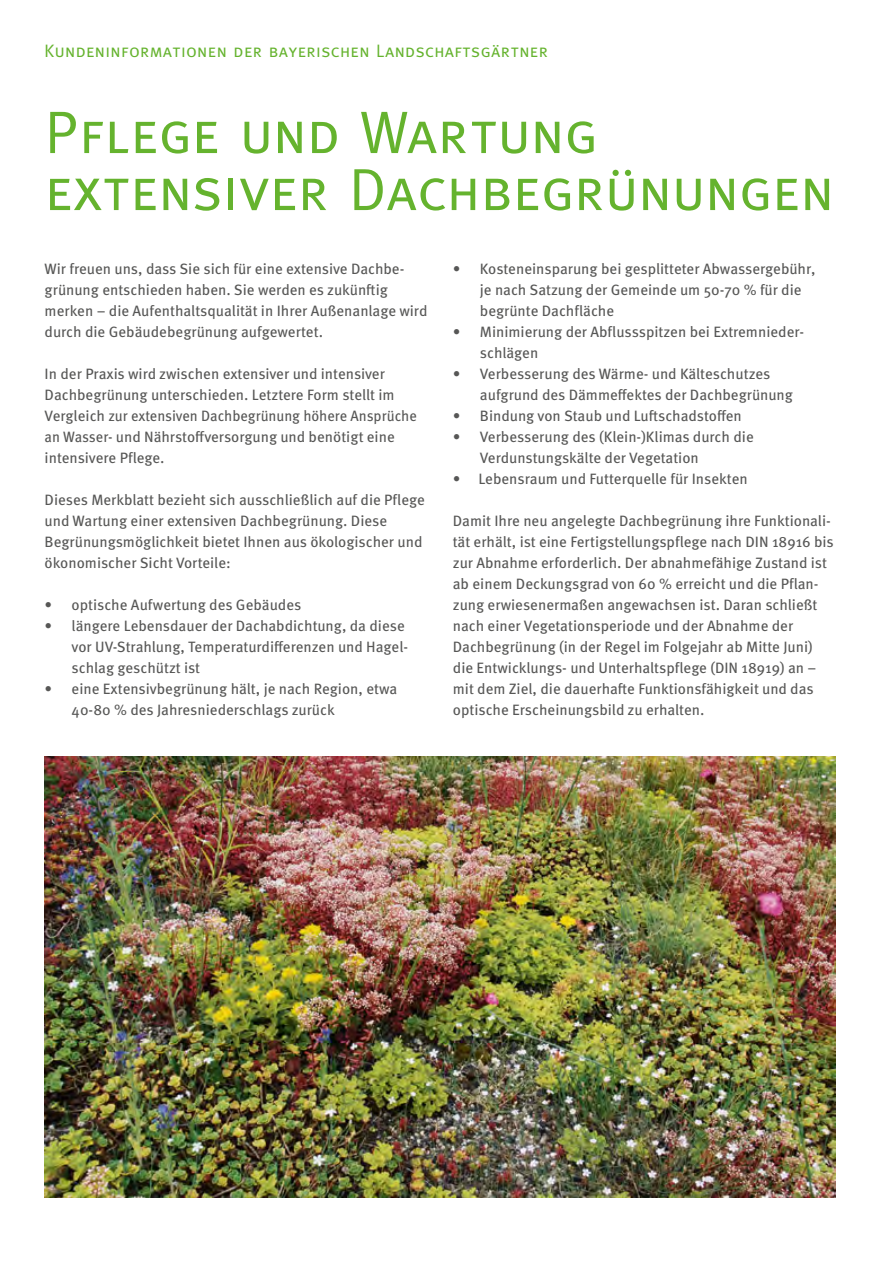
<style>
.page{position:relative;width:893px;height:1263px;background:#fff}
.page>*{position:absolute;margin:0;border:0;box-sizing:border-box;transform-origin:0 0}
.t1{font:60px/57px "Meta Caps";color:#65b32e}
.t2{font:18px "Meta Caps";letter-spacing:.02em;color:#65b32e}
.Fließtext-Blocksatz{font:15px/21px "Meta OT";color:#575756}
</style>
<div class="page">
<img style="left:45px;top:757px;width:791px;height:441px">
<p class="t2" style="left:45px;top:40px;width:505px">Kundeninformationen der bayerischen Landschaftsgärtner</p>
<p class="t1" style="left:45px;top:103px;width:791px">Pflege und Wartung extensiver Dachbegrünungen</p>
<p class="Fließtext-Blocksatz" style="left:45px;top:258px;width:384px">Wir freuen uns, dass Sie sich für eine extensive Dachbe&shy;grünung entschieden haben. Sie werden es zukünftig merken – die Aufenthaltsqualität in Ihrer Außenanlage wird durch die Gebäudebegrünung aufgewertet.</p>
<p class="Fließtext-Blocksatz" style="left:45px;top:363px;width:374px">In der Praxis wird zwischen extensiver und intensiver Dachbegrünung unterschieden. Letztere Form stellt im Vergleich zur extensiven Dachbegrünung höhere Ansprüche an Wasser- und Nährstoffversorgung und benötigt eine intensivere Pflege.</p>
<p class="Fließtext-Blocksatz" style="left:45px;top:489px;width:382px">Dieses Merkblatt bezieht sich ausschließlich auf die Pflege und Wartung einer extensiven Dachbegrünung. Diese Begrünungsmöglichkeit bietet Ihnen aus ökologischer und ökonomischer Sicht Vorteile:</p>
<p class="Fließtext-Blocksatz" style="left:45px;top:594px;width:258px">• optische Aufwertung des Gebäudes</p>
<p class="Fließtext-Blocksatz" style="left:72px;top:615px;width:338px;text-indent:-27px">• längere Lebensdauer der Dachabdichtung, da diese vor UV-Strahlung, Temperaturdifferenzen und Hagel&shy;schlag geschützt ist</p>
<p class="Fließtext-Blocksatz" style="left:72px;top:678px;width:327px;text-indent:-27px">• eine Extensivbegrünung hält, je nach Region, etwa<br>40-80 % des Jahresniederschlags zurück</p>
<p class="Fließtext-Blocksatz" style="left:480px;top:258px;width:337px;text-indent:-27px">• Kosteneinsparung bei gesplitteter Abwassergebühr, je nach Satzung der Gemeinde um 50-70 % für die begrünte Dachfläche</p>
<p class="Fließtext-Blocksatz" style="left:480px;top:321px;width:326px;text-indent:-27px">• Minimierung der Abflussspitzen bei Extremnieder&shy;schlägen</p>
<p class="Fließtext-Blocksatz" style="left:480px;top:363px;width:315px;text-indent:-27px">• Verbesserung des Wärme- und Kälteschutzes aufgrund des Dämmeffektes der Dachbegrünung</p>
<p class="Fließtext-Blocksatz" style="left:453px;top:405px;width:291px">• Bindung von Staub und Luftschadstoffen</p>
<p class="Fließtext-Blocksatz" style="left:480px;top:426px;width:275px;text-indent:-27px">• Verbesserung des (Klein-)Klimas durch die<br>Verdunstungskälte der Vegetation</p>
<p class="Fließtext-Blocksatz" style="left:453px;top:468px;width:296px">• Lebensraum und Futterquelle für Insekten</p>
<p class="Fließtext-Blocksatz" style="left:453px;top:510px;width:382px">Damit Ihre neu angelegte Dachbegrünung ihre Funktionali&shy;tät erhält, ist eine Fertigstellungspflege nach DIN 18916 bis zur Abnahme erforderlich. Der abnahmefähige Zustand ist ab einem Deckungsgrad von 60 % erreicht und die Pflan&shy;zung erwiesenermaßen angewachsen ist. Daran schließt nach einer Vegetationsperiode und der Abnahme der Dachbegrünung (in der Regel im Folgejahr ab Mitte Juni) die Entwicklungs- und Unterhaltspflege (DIN 18919) an – mit dem Ziel, die dauerhafte Funktionsfähigkeit und das optische Erscheinungsbild zu erhalten.</p>
</div>
